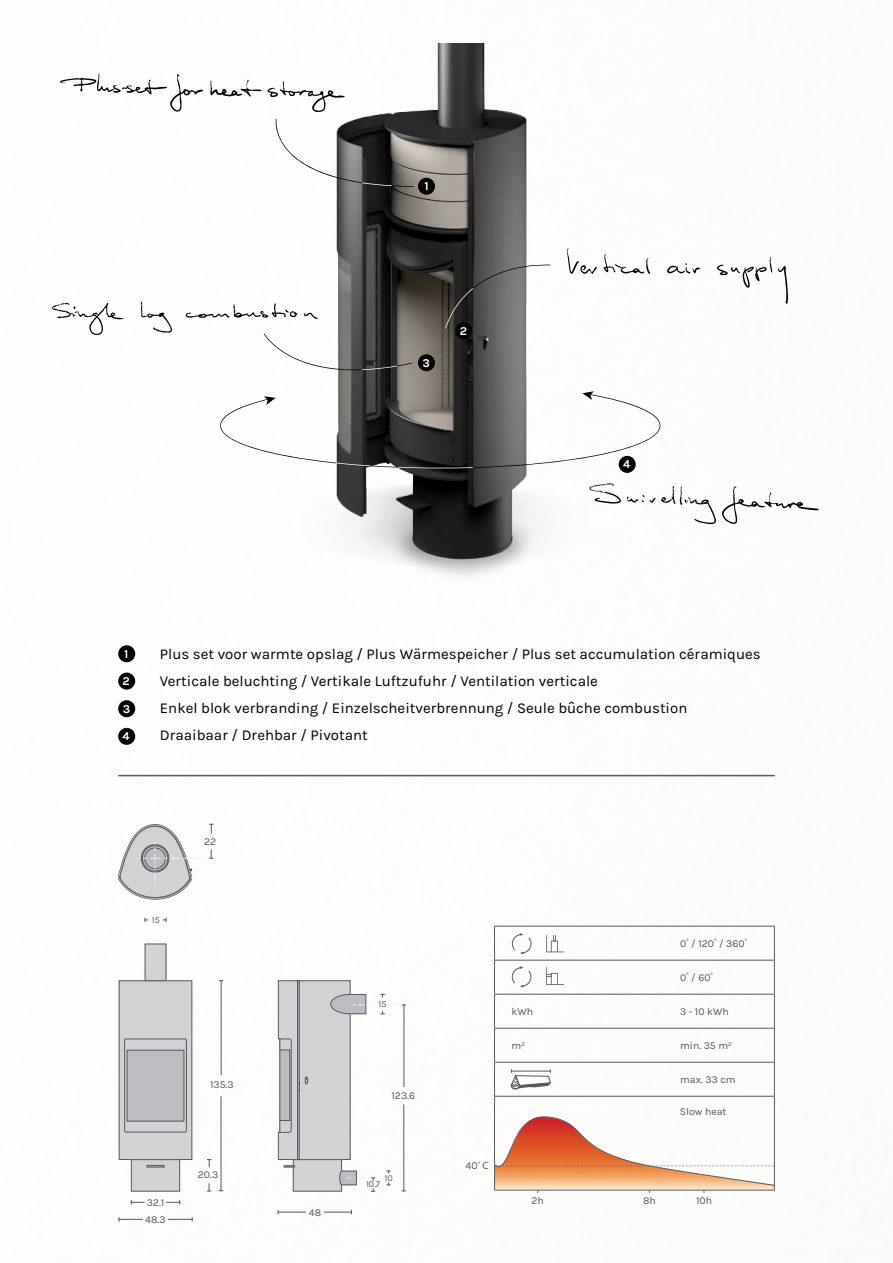
<style>
.page{position:relative;width:893px;height:1263px;background:#fff}
.page>*{position:absolute;margin:0;border:0;box-sizing:border-box;transform-origin:0 0}
.t1{font:15px/27px "Karla";color:#000}
.t2{font:700 12px "Karla";color:#fff}
.t3{font:10.5px "Karla";color:#59585a}
.t4{font:9px "Karla";color:#59585a}
.s1{font-family:"Myriad Pro"}
</style>
<div class="page">
<img style="left:118px;top:645px;width:657px;height:577px">
<hr style="left:118px;top:775px;width:657px;height:1px;background:#59585a">
<svg style="left:494px;top:1105px;width:281px;height:88px"></svg>
<hr style="left:663px;top:926px;width:112px;height:1px;background:#59585a">
<hr style="left:774px;top:926px;width:1px;height:34px;background:#59585a">
<hr style="left:663px;top:960px;width:112px;height:1px;background:#59585a">
<hr style="left:774px;top:960px;width:1px;height:34px;background:#59585a">
<hr style="left:663px;top:994px;width:112px;height:1px;background:#59585a">
<hr style="left:774px;top:994px;width:1px;height:34px;background:#59585a">
<hr style="left:663px;top:1028px;width:112px;height:1px;background:#59585a">
<hr style="left:774px;top:1028px;width:1px;height:34px;background:#59585a">
<hr style="left:663px;top:1062px;width:112px;height:1px;background:#59585a">
<hr style="left:774px;top:1062px;width:1px;height:34px;background:#59585a">
<hr style="left:663px;top:1096px;width:112px;height:1px;background:#59585a">
<hr style="left:774px;top:1096px;width:1px;height:94px;background:#59585a">
<hr style="left:663px;top:1190px;width:112px;height:1px;background:#59585a">
<hr style="left:494px;top:926px;width:169px;height:1px;background:#59585a">
<hr style="left:494px;top:926px;width:1px;height:34px;background:#59585a">
<hr style="left:494px;top:960px;width:169px;height:1px;background:#59585a">
<hr style="left:494px;top:960px;width:1px;height:34px;background:#59585a">
<hr style="left:494px;top:994px;width:169px;height:1px;background:#59585a">
<hr style="left:494px;top:994px;width:1px;height:34px;background:#59585a">
<hr style="left:494px;top:1028px;width:169px;height:1px;background:#59585a">
<hr style="left:494px;top:1028px;width:1px;height:34px;background:#59585a">
<hr style="left:494px;top:1062px;width:169px;height:1px;background:#59585a">
<hr style="left:494px;top:1062px;width:1px;height:34px;background:#59585a">
<hr style="left:494px;top:1096px;width:169px;height:1px;background:#59585a">
<hr style="left:494px;top:1096px;width:1px;height:94px;background:#59585a">
<hr style="left:494px;top:1190px;width:169px;height:1px;background:#59585a">
<svg style="left:510px;top:1001px;width:13px;height:12px"></svg>
<svg style="left:511px;top:966px;width:21px;height:21px"></svg>
<svg style="left:511px;top:1069px;width:40px;height:20px"></svg>
<svg style="left:679px;top:1075px;width:4px;height:10px"></svg>
<svg style="left:679px;top:1041px;width:4px;height:10px"></svg>
<svg style="left:163px;top:918px;width:4px;height:3px"></svg>
<hr style="left:221px;top:1097px;width:1px;height:94px;background:#57585a">
<hr style="left:221px;top:981px;width:1px;height:93px;background:#57585a">
<svg style="left:207px;top:1184px;width:4px;height:7px"></svg>
<svg style="left:207px;top:1159px;width:4px;height:8px"></svg>
<svg style="left:119px;top:1218px;width:23px;height:3px"></svg>
<svg style="left:168px;top:1218px;width:25px;height:3px"></svg>
<svg style="left:131px;top:1200px;width:13px;height:4px"></svg>
<svg style="left:167px;top:1200px;width:13px;height:4px"></svg>
<svg style="left:278px;top:1210px;width:27px;height:4px"></svg>
<svg style="left:324px;top:1210px;width:28px;height:4px"></svg>
<hr style="left:403px;top:1105px;width:1px;height:86px;background:#57585a">
<hr style="left:404px;top:1005px;width:1px;height:81px;background:#57585a">
<img style="left:51px;top:43px;width:738px;height:534px">
<svg style="left:589px;top:483px;width:230px;height:41px"></svg>
<svg style="left:60px;top:74px;width:285px;height:38px"></svg>
<svg style="left:567px;top:248px;width:221px;height:56px"></svg>
<svg style="left:275px;top:119px;width:139px;height:68px"></svg>
<svg style="left:445px;top:263px;width:105px;height:66px"></svg>
<svg style="left:220px;top:391px;width:440px;height:77px"></svg>
<svg style="left:355px;top:512px;width:184px;height:43px;background:#676766"></svg>
<svg style="left:52px;top:302px;width:360px;height:68px"></svg>
<div style="left:118px;top:645px;width:17px;height:17px;background:#000;border-radius:50%"></div>
<div style="left:118px;top:673px;width:17px;height:17px;background:#000;border-radius:50%"></div>
<div style="left:118px;top:700px;width:17px;height:17px;background:#000;border-radius:50%"></div>
<div style="left:118px;top:728px;width:17px;height:17px;background:#000;border-radius:50%"></div>
<div style="left:455px;top:322px;width:17px;height:17px;background:#000;border-radius:50%"></div>
<div style="left:418px;top:178px;width:17px;height:17px;background:#000;border-radius:50%"></div>
<div style="left:418px;top:354px;width:17px;height:17px;background:#000;border-radius:50%"></div>
<div style="left:619px;top:456px;width:17px;height:17px;background:#000;border-radius:50%"></div>
<div style="left:119px;top:981px;width:73px;height:178px;background:#d1d2d4"></div>
<div style="left:119px;top:980px;width:73px;height:180px;border:1px solid #57585a"></div>
<svg style="left:125px;top:1039px;width:61px;height:93px"></svg>
<div style="left:124px;top:1038px;width:63px;height:94px;border:1px solid #57585a"></div>
<div style="left:127px;top:1050px;width:57px;height:71px;background:#bcbdc0"></div>
<div style="left:127px;top:1050px;width:57px;height:71px;border:1px solid #57585a"></div>
<div style="left:131px;top:1159px;width:49px;height:32px;background:#d1d2d4"></div>
<div style="left:131px;top:1159px;width:49px;height:32px;border:1px solid #57585a"></div>
<svg style="left:147px;top:1165px;width:17px;height:2px"></svg>
<div style="left:145px;top:943px;width:21px;height:37px;background:#d1d2d4"></div>
<div style="left:145px;top:943px;width:21px;height:38px;border:1px solid #57585a"></div>
<svg style="left:512px;top:933px;width:20px;height:21px"></svg>
<svg style="left:546px;top:935px;width:18px;height:17px"></svg>
<svg style="left:546px;top:967px;width:18px;height:18px"></svg>
<svg style="left:277px;top:980px;width:98px;height:212px"></svg>
<svg style="left:118px;top:824px;width:95px;height:76px"></svg>
<svg style="left:390px;top:1004px;width:16px;height:1px"></svg>
<p class="t2" style="left:424px;top:179px;width:6px">1</p>
<p class="t2" style="left:422px;top:356px;width:9px">3</p>
<p class="t2" style="left:460px;top:324px;width:9px">2</p>
<p class="t2" style="left:623px;top:457px;width:9px">4</p>
<p class="t2" style="left:124px;top:647px;width:6px">1</p>
<p class="t2" style="left:122px;top:674px;width:9px">2</p>
<p class="t2" style="left:123px;top:702px;width:9px">3</p>
<p class="t2" style="left:123px;top:729px;width:9px">4</p>
<p class="t1" style="left:160px;top:641px;width:602px">Plus set voor warmte opslag / Plus Wärmespeicher / Plus set accumulation céramiques Verticale beluchting / Vertikale Luftzufuhr / Ventilation verticale<br>Enkel blok verbranding / Einzelscheitverbrennung / Seule bûche combustion<br>Draaibaar / Drehbar / Pivotant</p>
<p class="t4" style="left:152px;top:915px;width:10px">15</p>
<p class="t3" style="left:204px;top:835px;width:14px">22</p>
<p class="t3" style="left:147px;top:1196px;width:19px">32.1</p>
<p class="t3" style="left:145px;top:1214px;width:22px">48.3</p>
<p class="t3" style="left:210px;top:1079px;width:25px">135.3</p>
<p class="t3" style="left:198px;top:1169px;width:22px">20.3</p>
<p class="t3" style="left:309px;top:1206px;width:14px">48</p>
<p class="t4" style="left:379px;top:999px;width:10px">15</p>
<p class="t3" style="left:391px;top:1089px;width:25px">123.6</p>
<p class="t4" style="left:384px;top:1173px;width:10px">10</p>
<p class="t4" style="left:366px;top:1179px;width:16px">10.7</p>
<p class="t3" style="left:466px;top:1160px;width:24px">40<sup>°</sup> <span class="s1">C</span></p>
<p class="t3" style="left:680px;top:938px;width:69px">0<sup>°</sup> / 120<sup>°</sup> / 360<sup>°</sup></p>
<p class="t3" style="left:680px;top:972px;width:35px">0<sup>°</sup> / 60<sup>°</sup></p>
<p class="t3" style="left:512px;top:1006px;width:23px">kWh</p>
<p class="t3" style="left:680px;top:1006px;width:50px">3 - 10 kWh</p>
<p class="t3" style="left:512px;top:1040px;width:15px">m<sup>2</sup></p>
<p class="t3" style="left:680px;top:1040px;width:53px">min. 35 m<sup>2</sup></p>
<p class="t3" style="left:680px;top:1074px;width:57px">max. 33 cm</p>
<p class="t3" style="left:531px;top:1194px;width:14px">2h</p>
<p class="t3" style="left:680px;top:1105px;width:48px">Slow heat</p>
<p class="t3" style="left:643px;top:1194px;width:14px">8h</p>
<p class="t3" style="left:696px;top:1194px;width:18px">10h</p>
</div>
